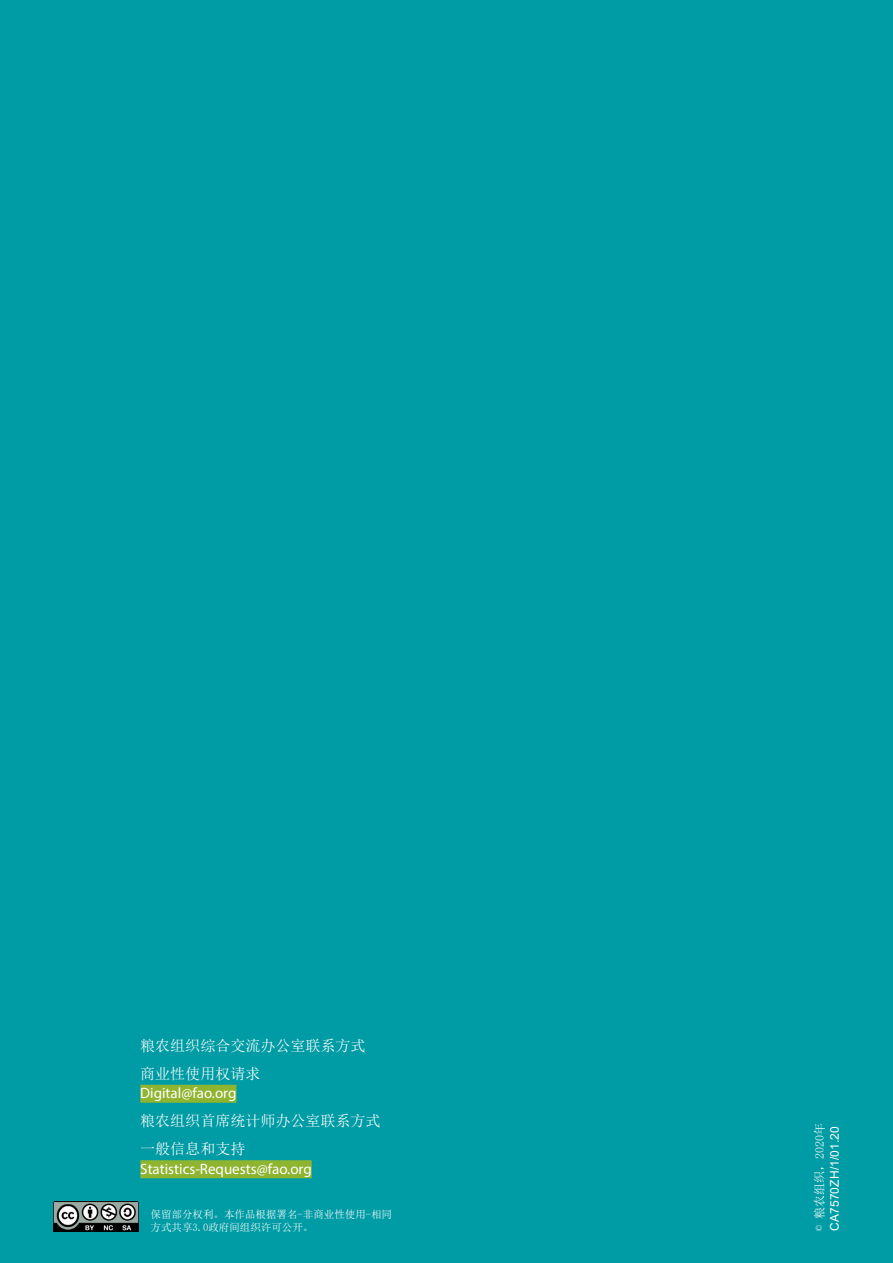
<style>
.page{position:relative;width:893px;height:1263px;background:#009ca5}
.page>*{position:absolute;margin:0;border:0;box-sizing:border-box;transform-origin:0 0}
.t1{font:15px/28px "Sim Sun";color:#fff}
.t2{font:15px "Myriad Pro";color:#fff}
.t3{font:12px "Arial";color:#fff}
.t4{font:12px "Sim Sun";color:#fff}
.t5{font:10.5px/12.6px "Sim Sun";color:#fff}
</style>
<div class="page">
<div style="left:140px;top:1085px;width:96px;height:18px;background:#8fb430"></div>
<div style="left:140px;top:1160px;width:172px;height:18px;background:#8fb430"></div>
<img style="left:53px;top:1201px;width:86px;height:30px">
<p class="t1" style="left:140px;top:1031px;width:227px">粮农组织综合交流办公室联系方式商业性使用权请求</p>
<p class="t2" style="left:140px;top:1084px;width:98px">Digital@fao.org</p>
<p class="t1" style="left:140px;top:1107px;width:242px">粮农组织首席统计师办公室联系方式一般信息和支持</p>
<p class="t2" style="left:140px;top:1159px;width:173px">Statistics-Requests@fao.org</p>
<p class="t5" style="left:151px;top:1208px;width:243px">保留部分权利。本作品根据署名-非商业性使用-相同方式共享3.0政府间组织许可公开。</p>
<p class="t4" style="left:814px;top:1231px;width:110px;rotate:-90deg">© 粮农组织，2020年</p>
<p class="t3" style="left:826px;top:1231px;width:106px;rotate:-90deg">CA7570ZH/1/01.20</p>
</div>
